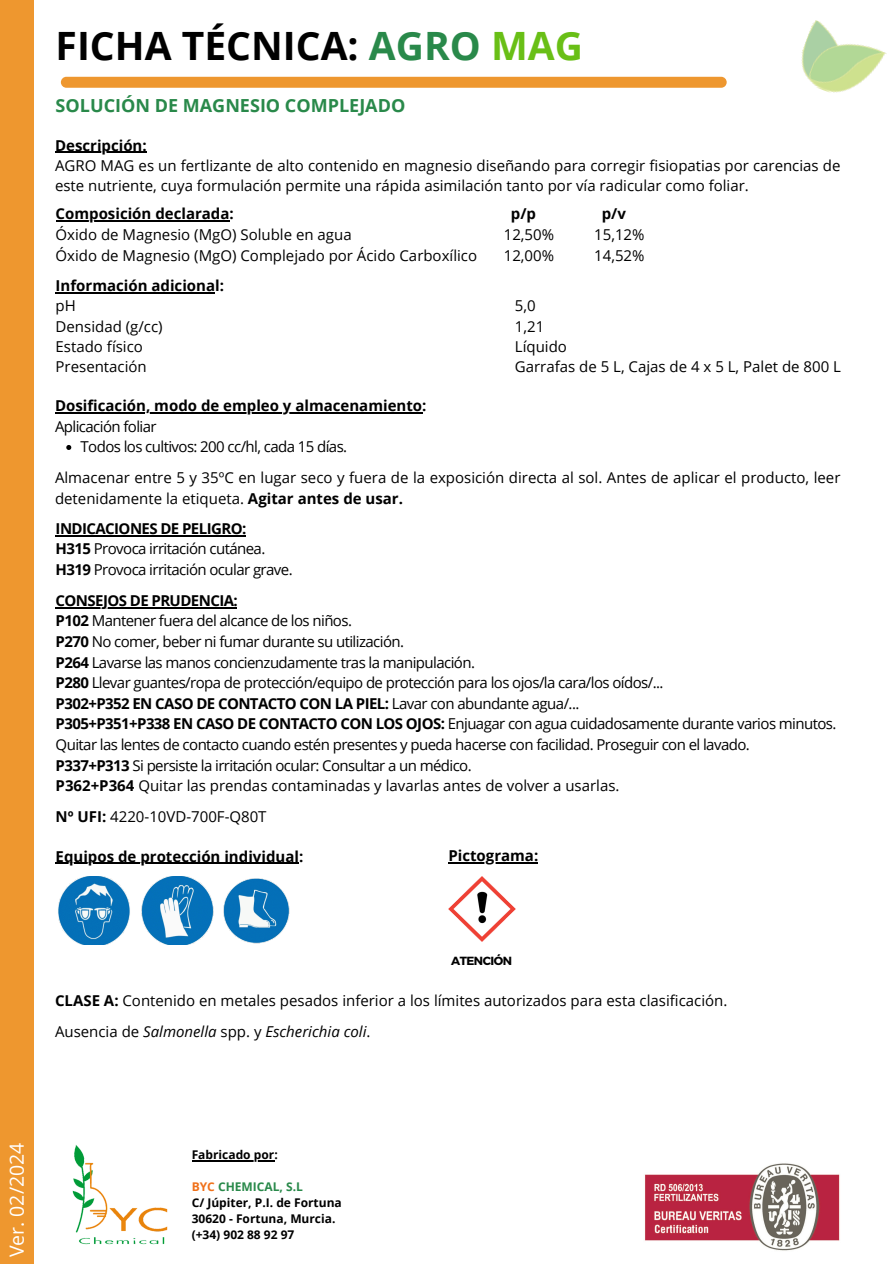
<style>
.page{position:relative;width:894px;height:1264px;background:#fff}
.page>*{position:absolute;margin:0;border:0;box-sizing:border-box;transform-origin:0 0}
.t1{font:700 39px "Open Sans";color:#000}
.t2{font:19.5px "Open Sans";color:#fff}
.t3{font:700 18px "Open Sans";color:#29894a}
.t4{font:15px/20.5px "Open Sans";letter-spacing:-.04em;color:#000}
.t5{font:15px/20.2px "Open Sans";color:#000}
.t6{font:700 15px/20.7px "Open Sans";color:#000}
.t7{font:italic 15px "Open Sans";color:#000}
.t8{font:700 12px "Open Sans";color:#000}
.t9{font:700 12px "Open Sans";color:#29894a}
.t10{font:700 11.85px "Montserrat";letter-spacing:-.04em;color:#000}
.s1{color:#29894a}
.s2{color:#69bf16}
.s3{font-weight:700}
.s4{font-weight:400}
.s5{font-style:normal}
.s6{color:#f07019}
</style>
<div class="page">
<img style="left:72px;top:1145px;width:96px;height:100px">
<img style="left:58px;top:876px;width:72px;height:68px">
<img style="left:141px;top:876px;width:73px;height:68px">
<div style="left:0;top:0;width:34px;height:1263px;background:#ee972f"></div>
<img style="left:801px;top:20px;width:86px;height:73px">
<div style="left:61px;top:77px;width:665px;height:11px;background:#ee972f;border-radius:5px"></div>
<img style="left:223px;top:878px;width:67px;height:66px">
<hr style="left:56px;top:535px;width:190px;height:1px;background:#000">
<hr style="left:56px;top:607px;width:181px;height:1px;background:#000">
<img style="left:448px;top:876px;width:67px;height:65px">
<img style="left:645px;top:1163px;width:195px;height:88px">
<hr style="left:55px;top:152px;width:92px;height:1px;background:#000">
<hr style="left:55px;top:412px;width:367px;height:2px;background:#000">
<svg style="left:66px;top:445px;width:5px;height:5px"></svg>
<hr style="left:56px;top:220px;width:173px;height:2px;background:#000">
<hr style="left:56px;top:292px;width:159px;height:1px;background:#000">
<hr style="left:56px;top:863px;width:243px;height:1px;background:#000">
<hr style="left:448px;top:862px;width:90px;height:1px;background:#000">
<hr style="left:192px;top:1160px;width:82px;height:1px;background:#000">
<p class="t1" style="left:56px;top:18px;width:529px">FICHA TÉCNICA: <span class="s1">AGRO</span> <span class="s2">MAG</span></p>
<h6 class="t3" style="left:56px;top:93px;width:351px">SOLUCIÓN DE MAGNESIO COMPLEJADO</h6>
<h6 class="t5" style="left:55px;top:135px;width:786px"><span class="s3">Descripción:<br></span>AGRO MAG es un fertlizante de alto contenido en magnesio diseñando para corregir fisiopatias por carencias de este nutriente, cuya formulación permite una rápida asimilación tanto por vía radicular como foliar.</h6>
<h6 class="t5" style="left:56px;top:203px;width:423px;line-height:20.7px"><span class="s3">Composición declarada:<br></span>Óxido de Magnesio (MgO) Soluble en agua<br>Óxido de Magnesio (MgO) Complejado por Ácido Carboxílico</h6>
<h6 class="t5" style="left:503px;top:203px;width:52px;line-height:20.7px;text-indent:7px"><span class="s3">p/p<br></span>12,50%<br>12,00%</h6>
<h4 class="t5" style="left:594px;top:203px;width:52px;line-height:20.7px;text-indent:7px"><span class="s3">p/v<br></span>15,12%<br>14,52%</h4>
<h5 class="t5" style="left:514px;top:295px;width:327px">5,0<br>1,21<br>Líquido<br>Garrafas de 5 L, Cajas de 4 x 5 L, Palet de 800 L</h5>
<h5 class="t5" style="left:56px;top:275px;width:170px"><span class="s3">Información adicional: </span>pH<br>Densidad (g/cc)<br>Estado físico<br>Presentación</h5>
<h6 class="t6" style="left:55px;top:395px;width:373px">Dosificación, modo de empleo y almacenamiento:<br><span class="s4">Aplicación foliar</span></h6>
<p class="t4" style="left:80px;top:436px;width:268px">Todos los cultivos: 200 cc/hl, cada 15 días.</p>
<h6 class="t5" style="left:55px;top:467px;width:786px;line-height:20.7px">Almacenar entre 5 y 35ºC en lugar seco y fuera de la exposición directa al sol. Antes de aplicar el producto, leer detenidamente la etiqueta. <span class="s3">Agitar antes de usar.</span></h6>
<p class="t4" style="left:56px;top:517px;width:238px"><span class="s3">INDICACIONES DE PELIGRO:<br>H315</span> Provoca irritación cutánea.<br><span class="s3">H319</span> Provoca irritación ocular grave.</p>
<h6 class="t4" style="left:56px;top:589px;width:782px"><span class="s3">CONSEJOS DE PRUDENCIA:<br>P102</span> Mantener fuera del alcance de los niños.<br><span class="s3">P270</span> No comer, beber ni fumar durante su utilización.<br><span class="s3">P264</span> Lavarse las manos concienzudamente tras la manipulación.<br><span class="s3">P280</span> Llevar guantes/ropa de protección/equipo de protección para los ojos/la cara/los oídos/...<br><span class="s3">P302+P352 EN CASO DE CONTACTO CON LA PIEL:</span> Lavar con abundante agua/...<br><span class="s3">P305+P351+P338 EN CASO DE CONTACTO CON LOS OJOS:</span> Enjuagar con agua cuidadosamente durante varios minutos.<br>Quitar las lentes de contacto cuando estén presentes y pueda hacerse con facilidad. Proseguir con el lavado.<br><span class="s3">P337+P313</span> Si persiste la irritación ocular: Consultar a un médico.<br><span class="s3">P362+P364</span> Quitar las prendas contaminadas y lavarlas antes de volver a usarlas.</h6>
<h6 class="t5" style="left:56px;top:806px;width:212px"><span class="s3">Nº UFI:</span> 4220-10VD-700F-Q80T</h6>
<p class="t6" style="left:56px;top:845px;width:249px">Equipos de protección individual:</p>
<p class="t6" style="left:448px;top:845px;width:91px">Pictograma:</p>
<h6 class="t10" style="left:451px;top:952px;width:62px">ATENCIÓN</h6>
<p class="t5" style="left:55px;top:990px;width:673px"><span class="s3">CLASE A:</span> Contenido en metales pesados inferior a los límites autorizados para esta clasificación.</p>
<p class="t7" style="left:55px;top:1020px;width:317px"><span class="s5">Ausencia de</span> Salmonella <span class="s5">spp. y</span> Escherichia coli<span class="s5">.</span></p>
<p class="t2" style="left:3px;top:1257px;width:116px;rotate:-90deg">Ver. 02/2024</p>
<h6 class="t8" style="left:192px;top:1146px;width:87px">Fabricado por:</h6>
<p class="t9" style="left:192px;top:1178px;width:113px"><span class="s6">BYC</span> CHEMICAL, S.L</p>
<p class="t8" style="left:192px;top:1194px;width:152px">C/ Júpiter, P.I. de Fortuna</p>
<p class="t8" style="left:192px;top:1210px;width:145px">30620 - Fortuna, Murcia.</p>
<p class="t8" style="left:192px;top:1226px;width:104px">(+34) 902 88 92 97</p>
</div>
